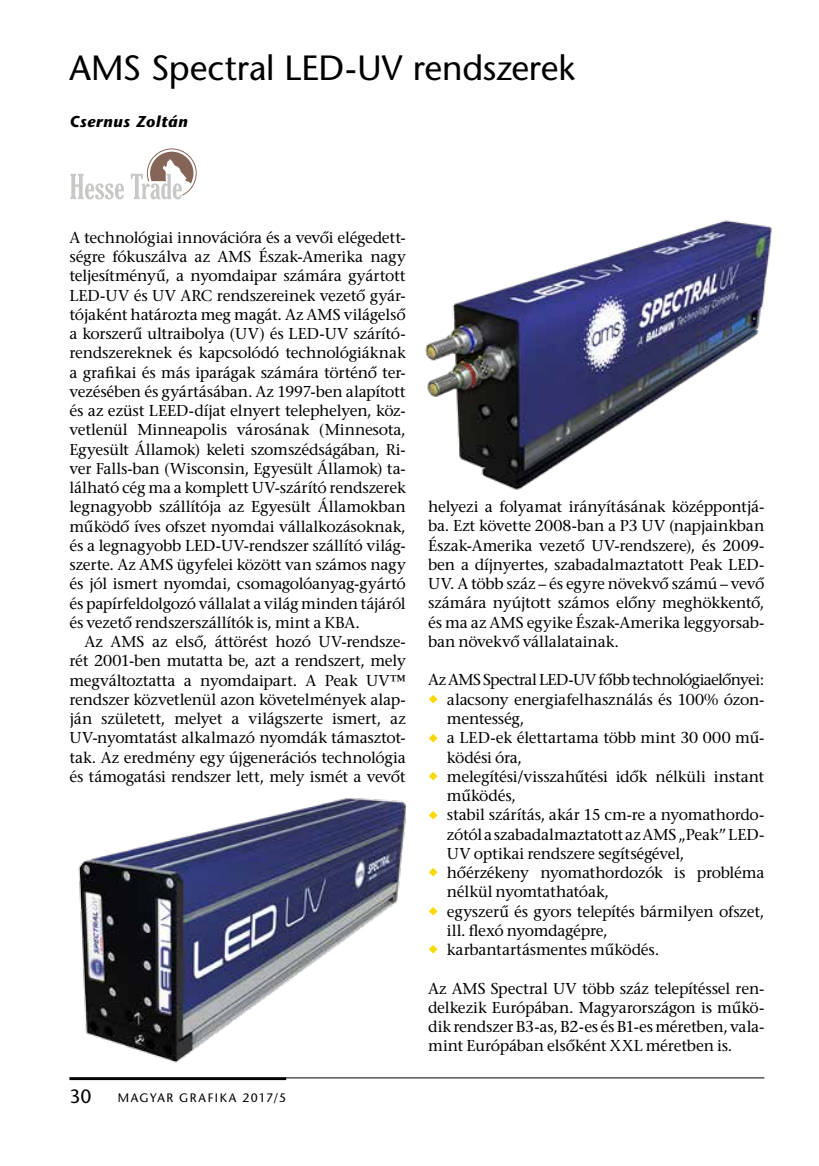
<style>
.page{position:relative;width:819px;height:1166px;background:#fff}
.page>*{position:absolute;margin:0;border:0;box-sizing:border-box;transform-origin:0 0}
.t1{font:35px "ITC Stone Sans";letter-spacing:-.005em;color:#000}
.t2{font:19.25px "ITC Stone Sans";color:#000}
.t3{font:15.75px/19.2px "ITC Stone Serif";letter-spacing:-.015em;color:#000;text-align:justify}
.t4{font:15.75px "ITC Stone Serif";letter-spacing:-.04em;color:#000}
.t5{font:italic 700 15.75px "ITC Stone Sans";letter-spacing:.045em;color:#000}
.t6{font:12.25px "ITC Stone Sans";letter-spacing:.12em;color:#000}
.s1{color:#f9d900}
</style>
<div class="page">
<hr style="left:69px;top:1077px;width:695px;height:1px;background:#000">
<hr style="left:69px;top:1077px;width:217px;height:3px;background:#000">
<img style="left:78px;top:798px;width:328px;height:265px">
<img style="left:425px;top:220px;width:347px;height:270px">
<svg style="left:70px;top:174px;width:54px;height:25px"></svg>
<svg style="left:131px;top:148px;width:66px;height:51px"></svg>
<h1 class="t1" style="left:69px;top:49px;width:507px">AMS Spectral LED-UV rendszerek</h1>
<p class="t5" style="left:69px;top:113px;width:119px">Csernus Zoltán</p>
<p class="t3" style="left:69px;top:230px;width:338px">A technológiai innovációra és a vevői elégedett&shy;ségre fókuszálva az AMS Észak-Amerika nagy teljesítményű, a nyomdaipar számára gyártott LED-UV és UV ARC rendszereinek vezető gyár&shy;tójaként határozta meg magát. Az AMS világelső a korszerű ultraibolya (UV) és LED-UV szárító&shy;rendszereknek és kapcsolódó technológiáknak a grafikai és más iparágak számára történő ter&shy;vezésében és gyártásában. Az 1997-ben alapított és az ezüst LEED-díjat elnyert telephelyen, köz&shy;vetlenül Minneapolis városának (Minnesota, Egyesült Államok) keleti szomszédságában, Ri&shy;ver Falls-ban (Wisconsin, Egyesült Államok) ta&shy;lálható cég ma a komplett UV-szárító rendszerek legnagyobb szállítója az Egyesült Államokban működő íves ofszet nyomdai vállalkozásoknak, és a legnagyobb LED-UV-rendszer szállító világ&shy;szerte. Az AMS ügyfelei között van számos nagy és jól ismert nyomdai, csomagolóanyag-gyártó és papírfeldolgozó vállalat a világ minden tájáról és vezető rendszerszállítók is, mint a KBA.</p>
<p class="t3" style="left:69px;top:634px;width:338px;text-indent:15px">Az AMS az első, áttörést hozó UV-rendsze&shy;rét 2001-ben mutatta be, azt a rendszert, mely megváltoztatta a nyomdaipart. A Peak UV™ rendszer közvetlenül azon követelmények alap&shy;ján született, melyet a világszerte ismert, az UV-nyomtatást alkalmazó nyomdák támasztot&shy;tak. Az eredmény egy újgenerációs technológia és támogatási rendszer lett, mely ismét a vevőt</p>
<p class="t2" style="left:69px;top:1085px;width:24px">30</p>
<p class="t6" style="left:118px;top:1091px;width:170px">MAGYAR GRAFIKA 2017/5</p>
<p class="t3" style="left:428px;top:499px;width:338px">helyezi a folyamat irányításának középpontjá&shy;ba. Ezt követte 2008-ban a P3 UV (napjainkban Észak-Amerika vezető UV-rendszere), és 2009- ben a díjnyertes, szabadalmaztatott Peak LED-UV. A több száz – és egyre növekvő számú – vevő számára nyújtott számos előny meghökkentő, és ma az AMS egyike Észak-Amerika leggyorsab&shy;ban növekvő vállalatainak.</p>
<p class="t4" style="left:428px;top:671px;width:338px">Az AMS Spectral LED-UV főbb technológiaelőnyei:</p>
<p class="t3" style="left:447px;top:692px;width:319px;text-indent:-19px"><span class="s1">◆</span> alacsony energiafelhasználás és 100% ózon&shy;mentesség,</p>
<p class="t3" style="left:447px;top:730px;width:319px;text-indent:-19px"><span class="s1">◆</span> a LED-ek élettartama több mint 30 000 mű&shy;ködési óra,</p>
<p class="t3" style="left:447px;top:769px;width:319px;text-indent:-19px"><span class="s1">◆</span> melegítési/visszahűtési idők nélküli instant működés,</p>
<p class="t3" style="left:447px;top:807px;width:319px;text-indent:-19px"><span class="s1">◆</span> stabil szárítás, akár 15 cm-re a nyomathordo&shy;zótól a szabadalmaztatott az AMS „Peak” LED-UV optikai rendszere segítségével,</p>
<p class="t3" style="left:447px;top:865px;width:319px;text-indent:-19px"><span class="s1">◆</span> hőérzékeny nyomathordozók is probléma nélkül nyomtathatóak,</p>
<p class="t3" style="left:447px;top:904px;width:319px;text-indent:-19px"><span class="s1">◆</span> egyszerű és gyors telepítés bármilyen ofszet, ill. flexó nyomdagépre,</p>
<p class="t3" style="left:428px;top:942px;width:233px"><span class="s1">◆</span> karbantartásmentes működés.</p>
<p class="t3" style="left:428px;top:981px;width:338px">Az AMS Spectral UV több száz telepítéssel ren&shy;delkezik Európában. Magyarországon is műkö&shy;dik rendszer B3-as, B2-es és B1-es méretben, vala&shy;mint Európában elsőként XXL méretben is.</p>
</div>
